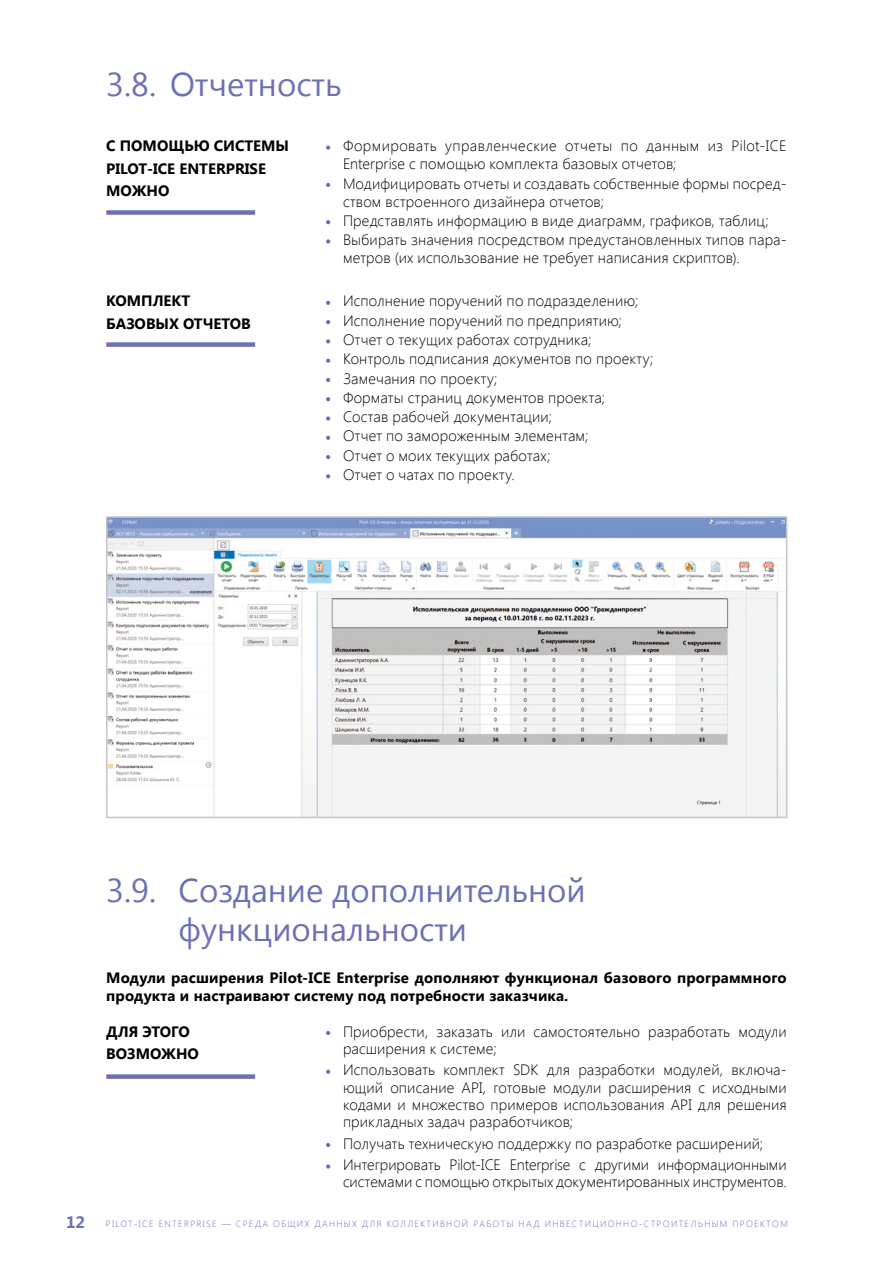
<style>
.page{position:relative;width:893px;height:1263px;background:#fff}
.page>*{position:absolute;margin:0;border:0;box-sizing:border-box;transform-origin:0 0}
.t1{font:33px/39.6px "Segoe UI";color:#6b71b4}
.t2{font:700 16.5px "Segoe UI";color:#6b71b4}
.t3{font:300 15px/19.4px "Segoe UI";letter-spacing:.01em;color:#000}
.t4{font:700 15px/22.5px "Segoe UI";letter-spacing:.01em;color:#000}
.t5{font:300 9px "Segoe UI";letter-spacing:.145em;color:#6b71b4}
</style>
<div class="page">
<div style="left:106px;top:210px;width:149px;height:5px;background:#6b71b4"></div>
<div style="left:106px;top:342px;width:149px;height:5px;background:#6b71b4"></div>
<svg style="left:326px;top:145px;width:4px;height:5px"></svg>
<svg style="left:326px;top:183px;width:4px;height:4px"></svg>
<svg style="left:326px;top:220px;width:4px;height:4px"></svg>
<svg style="left:326px;top:239px;width:4px;height:5px"></svg>
<svg style="left:326px;top:301px;width:4px;height:4px"></svg>
<svg style="left:326px;top:320px;width:4px;height:4px"></svg>
<svg style="left:326px;top:339px;width:4px;height:4px"></svg>
<svg style="left:326px;top:359px;width:4px;height:4px"></svg>
<svg style="left:326px;top:378px;width:4px;height:4px"></svg>
<svg style="left:326px;top:397px;width:4px;height:4px"></svg>
<svg style="left:326px;top:416px;width:4px;height:5px"></svg>
<svg style="left:326px;top:436px;width:4px;height:4px"></svg>
<svg style="left:326px;top:455px;width:4px;height:4px"></svg>
<svg style="left:326px;top:474px;width:4px;height:4px"></svg>
<img style="left:109px;top:519px;width:675px;height:296px">
<div style="left:106px;top:516px;width:681px;height:302px;border:2px solid #c3c5c8"></div>
<div style="left:106px;top:1074px;width:149px;height:5px;background:#6b71b4"></div>
<svg style="left:326px;top:1031px;width:4px;height:4px"></svg>
<svg style="left:326px;top:1069px;width:4px;height:5px"></svg>
<svg style="left:326px;top:1143px;width:4px;height:4px"></svg>
<svg style="left:326px;top:1164px;width:4px;height:5px"></svg>
<h1 class="t1" style="left:106px;top:63px;width:237px">3.8. Отчетность</h1>
<p class="t4" style="left:106px;top:134px;width:184px">С ПОМОЩЬЮ СИСТЕМЫ<br>PILOT-ICE ENTERPRISE<br>МОЖНО</p>
<p class="t4" style="left:106px;top:289px;width:146px">КОМПЛЕКТ<br>БАЗОВЫХ ОТЧЕТОВ</p>
<p class="t3" style="left:343px;top:136px;width:445px;line-height:18.6px">Формировать управленческие отчеты по данным из Pilot-ICE Enterprise с помощью комплекта базовых отчетов; Модифицировать отчеты и создавать собственные формы посред&shy;ством встроенного дизайнера отчетов;<br>Представлять информацию в виде диаграмм, графиков, таблиц; Выбирать значения посредством предустановленных типов пара&shy;метров (их использование не требует написания скриптов).</p>
<p class="t3" style="left:343px;top:291px;width:312px">Исполнение поручений по подразделению; Исполнение поручений по предприятию; Отчет о текущих работах сотрудника; Контроль подписания документов по проекту; Замечания по проекту;<br>Форматы страниц документов проекта; Состав рабочей документации;<br>Отчет по замороженным элементам;<br>Отчет о моих текущих работах;<br>Отчет о чатах по проекту.</p>
<h1 class="t1" style="left:179px;top:869px;width:408px;text-indent:-72px">3.9. Создание дополнительной функциональности</h1>
<p class="t4" style="left:106px;top:968px;width:682px;line-height:18px">Модули расширения Pilot-ICE Enterprise дополняют функционал базового программного продукта и настраивают систему под потребности заказчика.</p>
<p class="t4" style="left:106px;top:1019px;width:94px">ДЛЯ ЭТОГО<br>ВОЗМОЖНО</p>
<p class="t3" style="left:343px;top:1022px;width:445px;line-height:17.2px">Приобрести, заказать или самостоятельно разработать модули расширения к системе;</p>
<p class="t3" style="left:343px;top:1061px;width:445px;line-height:17.2px;text-align:justify">Использовать комплект SDK для разработки модулей, включа&shy;ющий описание API, готовые модули расширения с исходными кодами и множество примеров использования API для решения прикладных задач разработчиков;</p>
<p class="t3" style="left:343px;top:1132px;width:445px;line-height:21.5px">Получать техническую поддержку по разработке расширений;<br>Интегрировать Pilot-ICE Enterprise с другими информационными</p>
<p class="t3" style="left:343px;top:1172px;width:445px">системами с помощью открытых документированных инструментов.</p>
<p class="t2" style="left:66px;top:1210px;width:20px">12</p>
<p class="t5" style="left:106px;top:1217px;width:683px">PILOT-ICE ENTERPRISE — СРЕДА ОБЩИХ ДАННЫХ ДЛЯ КОЛЛЕКТИВНОЙ РАБОТЫ НАД ИНВЕСТИЦИОННО-СТРОИТЕЛЬНЫМ ПРОЕКТОМ</p>
</div>
